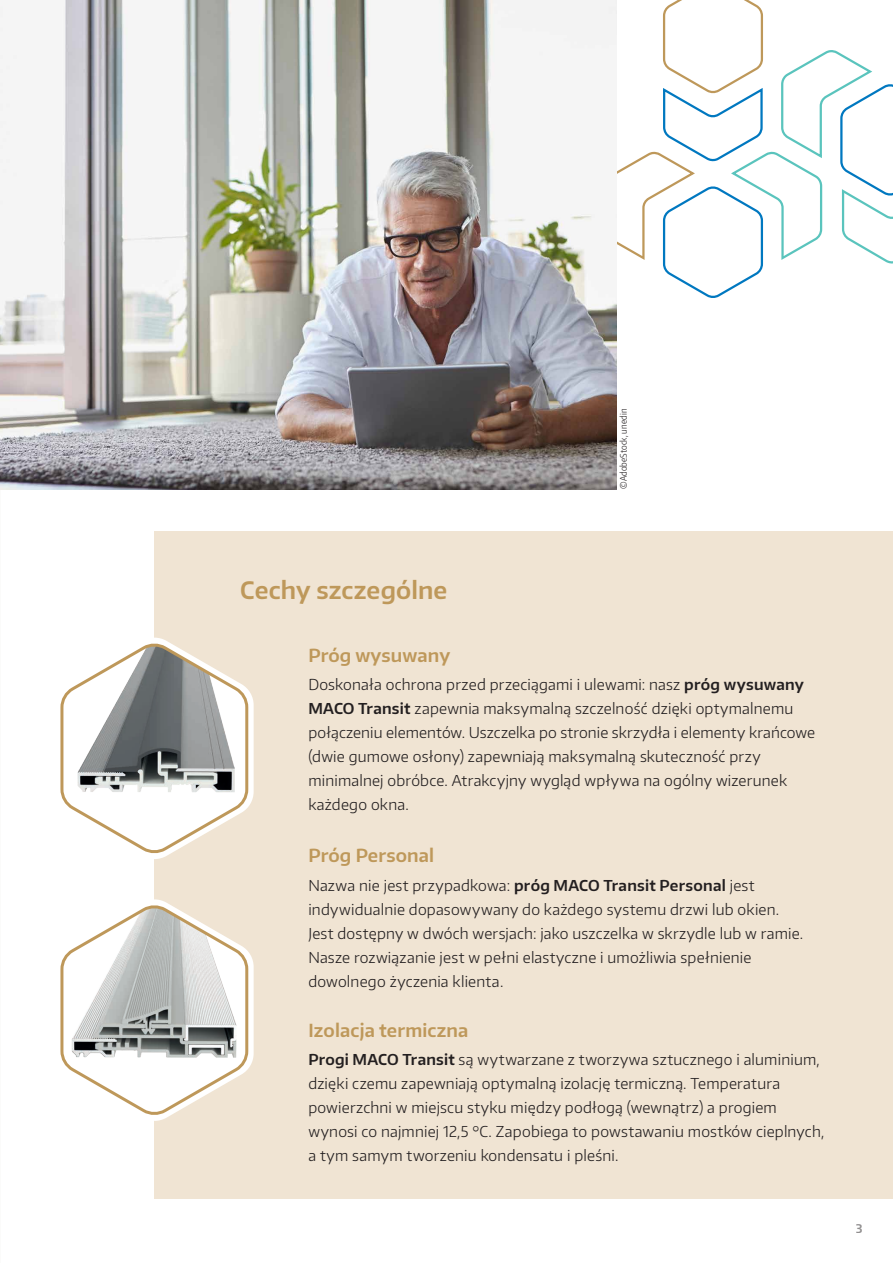
<style>
.page{position:relative;width:893px;height:1263px;background:#fff}
.page>*{position:absolute;margin:0;border:0;box-sizing:border-box;transform-origin:0 0}
.Subheadline_16auf20_gold{font:600 24px "Encode Sans Normal";letter-spacing:.005em;color:#be985a}
.Subheadline_12pt_Gold{font:600 18px "Encode Sans Normal";letter-spacing:.01em;color:#be985a}
.Bodytext{font:300 15px/24px "Encode Sans Normal";letter-spacing:.015em;color:#231f20}
.t1{font:600 12px "Encode Sans Normal";color:#231f20}
.Subheadline_12pt_Gold-2{font:300 9px "Encode Sans Condensed";letter-spacing:.01em;color:#231f20}
.s1{font-weight:600}
</style>
<div class="page">
<div style="left:154px;top:531px;width:739px;height:668px;background:#f0e4d3"></div>
<svg style="left:617px;top:0;width:276px;height:298px"></svg>
<img style="left:0;top:0;width:617px;height:489px">
<svg style="left:154px;top:637px;width:100px;height:222px"></svg>
<svg style="left:60px;top:638px;width:192px;height:220px"></svg>
<svg style="left:154px;top:899px;width:100px;height:222px"></svg>
<svg style="left:60px;top:900px;width:192px;height:220px"></svg>
<p class="Subheadline_12pt_Gold-2" style="left:617px;top:489px;width:82px;rotate:-90deg">©AdobeStock, unedin</p>
<p class="Subheadline_16auf20_gold" style="left:240px;top:574px;width:209px">Cechy szczególne</p>
<p class="Subheadline_12pt_Gold" style="left:308px;top:643px;width:144px">Próg wysuwany</p>
<p class="Bodytext" style="left:308px;top:672px;width:508px">Doskonała ochrona przed przeciągami i ulewami: nasz <span class="s1">próg wysuwany MACO Transit</span> zapewnia maksymalną szczelność dzięki optymalnemu połączeniu elementów. Uszczelka po stronie skrzydła i elementy krańcowe (dwie gumowe osłony) zapewniają maksymalną skuteczność przy minimalnej obróbce. Atrakcyjny wygląd wpływa na ogólny wizerunek każdego okna.</p>
<p class="Subheadline_12pt_Gold" style="left:308px;top:844px;width:127px">Próg Personal</p>
<p class="Bodytext" style="left:308px;top:873px;width:496px">Nazwa nie jest przypadkowa: <span class="s1">próg MACO Transit Personal</span> jest indywidualnie dopasowywany do każdego systemu drzwi lub okien.<br>Jest dostępny w dwóch wersjach: jako uszczelka w skrzydle lub w ramie.<br>Nasze rozwiązanie jest w pełni elastyczne i umożliwia spełnienie dowolnego życzenia klienta.</p>
<p class="Subheadline_12pt_Gold" style="left:308px;top:1018px;width:162px">Izolacja termiczna</p>
<p class="Bodytext" style="left:308px;top:1047px;width:518px"><span class="s1">Progi MACO Transit</span> są wytwarzane z tworzywa sztucznego i aluminium, dzięki czemu zapewniają optymalną izolację termiczną. Temperatura powierzchni w miejscu styku między podłogą (wewnątrz) a progiem wynosi co najmniej 12,5 °C. Zapobiega to powstawaniu mostków cieplnych, a tym samym tworzeniu kondensatu i pleśni.</p>
<p class="t1" style="left:856px;top:1220px;width:8px">3</p>
</div>
